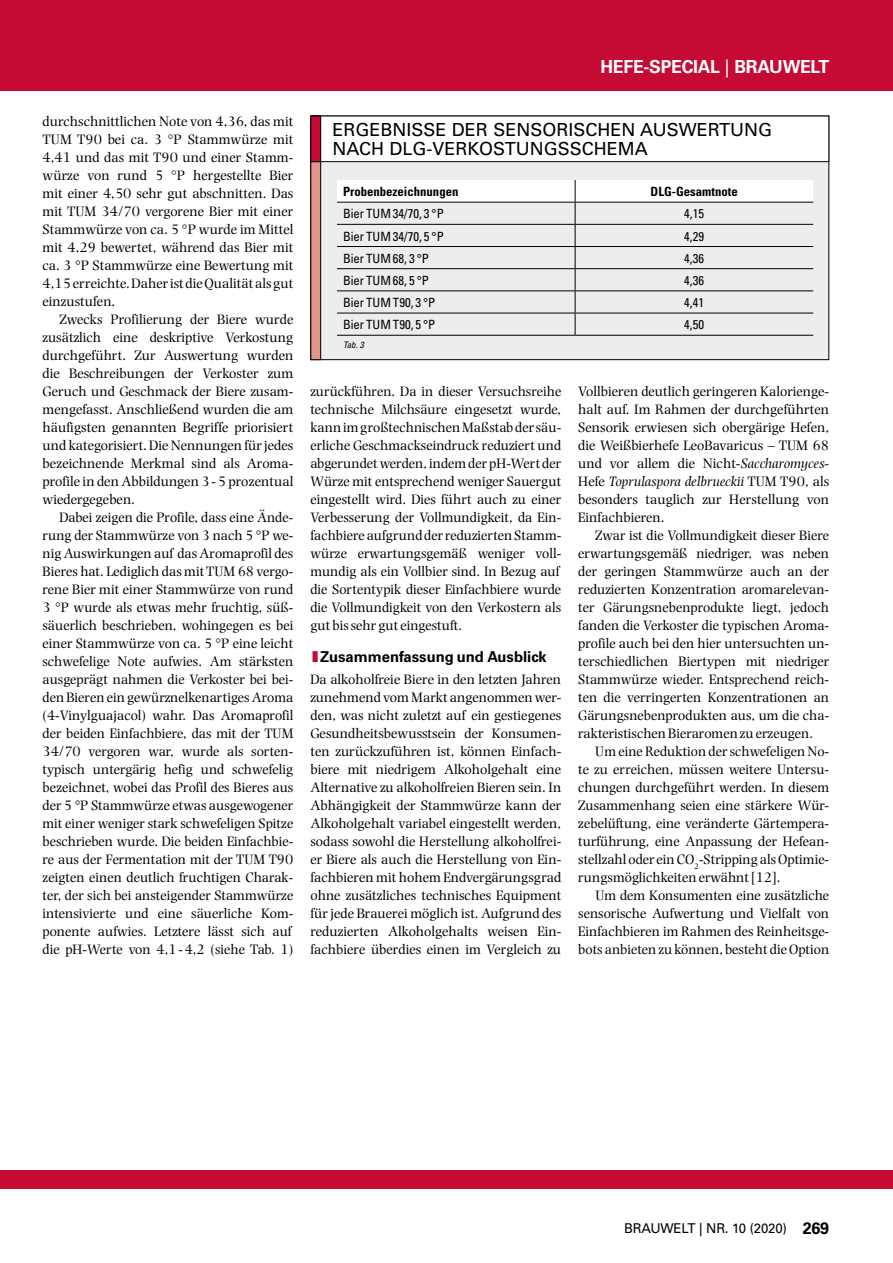
<style>
.page{position:relative;width:893px;height:1263px;background:#fff}
.page>*{position:absolute;margin:0;border:0;box-sizing:border-box;transform-origin:0 0}
.t1{font:18px/19.5px "Univers";color:#000}
.t2{font:700 18px "Univers";letter-spacing:-.015em;color:#fff}
.t3{font:700 15px "Univers";color:#000}
.t4{font:14.25px/18px "Photina";color:#000;text-align:justify}
.t5{font:13.5px "Univers";letter-spacing:-.015em;color:#000}
.t6{font:condensed 12.75px "Univers";color:#000}
.t7{font:700 condensed 12.75px "Univers";color:#000}
.t8{font:italic condensed 9px "Univers";color:#000}
.s1{font-weight:400}
.s2{color:#c50a33}
.s3{font-style:italic}
.s4{font-weight:700;font-size:16.5px}
</style>
<div class="page">
<div style="left:0;top:0;width:893px;height:90px;background:#c50a33"></div>
<div style="left:0;top:1170px;width:893px;height:18px;background:#c50a33"></div>
<div style="left:311px;top:116px;width:518px;height:244px;background:#eceded"></div>
<div style="left:311px;top:116px;width:10px;height:244px;background:#e19689"></div>
<div style="left:310px;top:116px;width:11px;height:244px;border:1px solid #000"></div>
<div style="left:311px;top:116px;width:518px;height:46px;background:#fff"></div>
<div style="left:310px;top:116px;width:519px;height:46px;border:1px solid #000"></div>
<div style="left:311px;top:116px;width:10px;height:46px;background:#c50a33"></div>
<div style="left:310px;top:116px;width:11px;height:46px;border:1px solid #000"></div>
<svg style="left:337px;top:180px;width:476px;height:155px"></svg>
<hr style="left:337px;top:335px;width:238px;height:1px;background:#000">
<hr style="left:575px;top:335px;width:238px;height:1px;background:#000">
<p class="t4" style="left:43px;top:112px;width:252px">durchschnittlichen Note von 4,36, das mit TUM T90 bei ca. 3 °P Stammwürze mit 4,41 und das mit T90 und einer Stamm&shy;würze von rund 5 °P hergestellte Bier mit einer 4,50 sehr gut abschnitten. Das mit TUM 34/70 vergorene Bier mit einer Stammwürze von ca. 5 °P wurde im Mittel mit 4,29 bewertet, während das Bier mit ca. 3 °P Stammwürze eine Bewertung mit 4,15 erreichte. Daher ist die Qualität als gut einzustufen.</p>
<p class="t4" style="left:43px;top:310px;width:252px;text-indent:17px">Zwecks Profilierung der Biere wurde zusätzlich eine deskriptive Verkostung durchgeführt. Zur Auswertung wurden die Beschreibungen der Verkoster zum Geruch und Geschmack der Biere zusam&shy;mengefasst. Anschließend wurden die am häufigsten genannten Begriffe priorisiert und kategorisiert. Die Nennungen für jedes bezeichnende Merkmal sind als Aroma&shy;profile in den Abbildungen 3 - 5 prozentual wiedergegeben.</p>
<p class="t4" style="left:43px;top:508px;width:252px;text-align:left;text-indent:17px">Dabei zeigen die Profile, dass eine Ände&shy;rung der Stammwürze von 3 nach 5 °P we&shy;nig Auswirkungen auf das Aromaprofil des Bieres hat. Lediglich das mit TUM 68 vergo&shy;rene Bier mit einer Stammwürze von rund 3 °P wurde als etwas mehr fruchtig, süß&shy;säuerlich beschrieben, wohingegen es bei einer Stammwürze von ca. 5 °P eine leicht schwefelige Note aufwies. Am stärksten ausgeprägt nahmen die Verkoster bei bei&shy;den Bieren ein gewürznelkenartiges Aroma (4-Vinylguajacol) wahr. Das Aromaprofil der beiden Einfachbiere, das mit der TUM 34/70 vergoren war, wurde als sorten&shy;typisch untergärig hefig und schwefelig bezeichnet, wobei das Profil des Bieres aus der 5 °P Stammwürze etwas ausgewogener mit einer weniger stark schwefeligen Spitze beschrieben wurde. Die beiden Einfachbie&shy;re aus der Fermentation mit der TUM T90 zeigten einen deutlich fruchtigen Charak&shy;ter, der sich bei ansteigender Stammwürze intensivierte und eine säuerliche Kom&shy;ponente aufwies. Letztere lässt sich auf die pH-Werte von 4,1 - 4,2 (siehe Tab. 1)</p>
<p class="t2" style="left:600px;top:56px;width:230px">Hefe-Special <span class="s1">|</span> BRAUWELT</p>
<p class="t1" style="left:332px;top:120px;width:426px">ERGEBN ISSE DER SENSORISCHEN AUSWERTUNG<br>NACH DLG-VERKOSTUNGSS</p>
<p class="t1" style="left:582px;top:139px;width:67px">CHEMA</p>
<p class="t7" style="left:343px;top:184px;width:117px">Probenbezeichnungen</p>
<p class="t7" style="left:651px;top:184px;width:89px">DLG-Gesamtnote</p>
<p class="t6" style="left:343px;top:206px;width:102px">Bier TUM 34/70, 3 °P</p>
<p class="t6" style="left:684px;top:206px;width:21px">4,15</p>
<p class="t6" style="left:343px;top:228px;width:102px">Bier TUM 34/70, 5 °P</p>
<p class="t6" style="left:684px;top:228px;width:21px">4,29</p>
<p class="t6" style="left:343px;top:250px;width:87px">Bier TUM 68, 3 °P</p>
<p class="t6" style="left:684px;top:250px;width:21px">4,36</p>
<p class="t6" style="left:343px;top:272px;width:87px">Bier TUM 68, 5 °P</p>
<p class="t6" style="left:684px;top:272px;width:21px">4,36</p>
<p class="t6" style="left:343px;top:294px;width:94px">Bier TUM T90, 3 °P</p>
<p class="t6" style="left:684px;top:294px;width:21px">4,41</p>
<p class="t6" style="left:343px;top:317px;width:94px">Bier TUM T90, 5 °P</p>
<p class="t6" style="left:684px;top:317px;width:21px">4,50</p>
<p class="t8" style="left:343px;top:339px;width:22px">Tab. 3</p>
<p class="t4" style="left:310px;top:382px;width:252px;text-align:left">zurückführen. Da in dieser Versuchsreihe technische Milchsäure eingesetzt wurde, kann im großtechnischen Maßstab der säu&shy;erliche Geschmackseindruck reduziert und abgerundet werden, indem der pH-Wert der Würze mit entsprechend weniger Sauergut eingestellt wird. Dies führt auch zu einer Verbesserung der Vollmundigkeit, da Ein&shy;fachbiere aufgrund der reduzierten Stamm&shy;würze erwartungsgemäß weniger voll&shy;mundig als ein Vollbier sind. In Bezug auf die Sortentypik dieser Einfachbiere wurde die Vollmundigkeit von den Verkostern als gut bis sehr gut eingestuft.</p>
<p class="t3" style="left:310px;top:648px;width:238px"><span class="s2">l</span>Zusammenfassung und Ausblick</p>
<p class="t4" style="left:310px;top:670px;width:252px">Da alkoholfreie Biere in den letzten Jahren zunehmend vom Markt angenommen wer&shy;den, was nicht zuletzt auf ein gestiegenes Gesundheitsbewusstsein der Konsumen&shy;ten zurückzuführen ist, können Einfach&shy;biere mit niedrigem Alkoholgehalt eine Alternative zu alkoholfreien Bieren sein. In Abhängigkeit der Stammwürze kann der Alkoholgehalt variabel eingestellt werden, sodass sowohl die Herstellung alkoholfrei&shy;er Biere als auch die Herstellung von Ein&shy;fachbieren mit hohem Endvergärungsgrad ohne zusätzliches technisches Equipment für jede Brauerei möglich ist. Aufgrund des reduzierten Alkoholgehalts weisen Ein&shy;fachbiere überdies einen im Vergleich zu</p>
<p class="t4" style="left:578px;top:382px;width:252px">Vollbieren deutlich geringeren Kalorienge&shy;halt auf. Im Rahmen der durchgeführten Sensorik erwiesen sich obergärige Hefen, die Weißbierhefe LeoBavaricus – TUM 68 und vor allem die Nicht-<span class="s3">Saccharomyces-</span>Hefe <span class="s3">Toprulaspora delbrueckii</span> TUM T90, als besonders tauglich zur Herstellung von Einfachbieren.</p>
<p class="t4" style="left:578px;top:526px;width:252px;text-indent:17px">Zwar ist die Vollmundigkeit dieser Biere erwartungsgemäß niedriger, was neben der geringen Stammwürze auch an der reduzierten Konzentration aromarelevan&shy;ter Gärungsnebenprodukte liegt, jedoch fanden die Verkoster die typischen Aroma&shy;profile auch bei den hier untersuchten un&shy;terschiedlichen Biertypen mit niedriger Stammwürze wieder. Entsprechend reich&shy;ten die verringerten Konzentrationen an Gärungsnebenprodukten aus, um die cha&shy;rakteristischen Bieraromen zu erzeugen.</p>
<p class="t4" style="left:578px;top:742px;width:252px;text-indent:17px">Um eine Reduktion der schwefeligen No&shy;te zu erreichen, müssen weitere Untersu&shy;chungen durchgeführt werden. In diesem Zusammenhang seien eine stärkere Wür&shy;zebelüftung, eine veränderte Gärtempera&shy;turführung, eine Anpassung der Hefean&shy;stellzahl oder ein CO<sub>2</sub>-Stripping als Optimie&shy;rungsmöglichkeiten erwähnt [12].</p>
<p class="t4" style="left:578px;top:886px;width:252px;text-indent:17px">Um dem Konsumenten eine zusätzliche sensorische Aufwertung und Vielfalt von Einfachbieren im Rahmen des Reinheitsge&shy;bots anbieten zu können, besteht die Option</p>
<p class="t5" style="left:624px;top:1221px;width:207px">BRAUWELT | NR. 10 (2020) <span class="s4">269</span></p>
</div>
